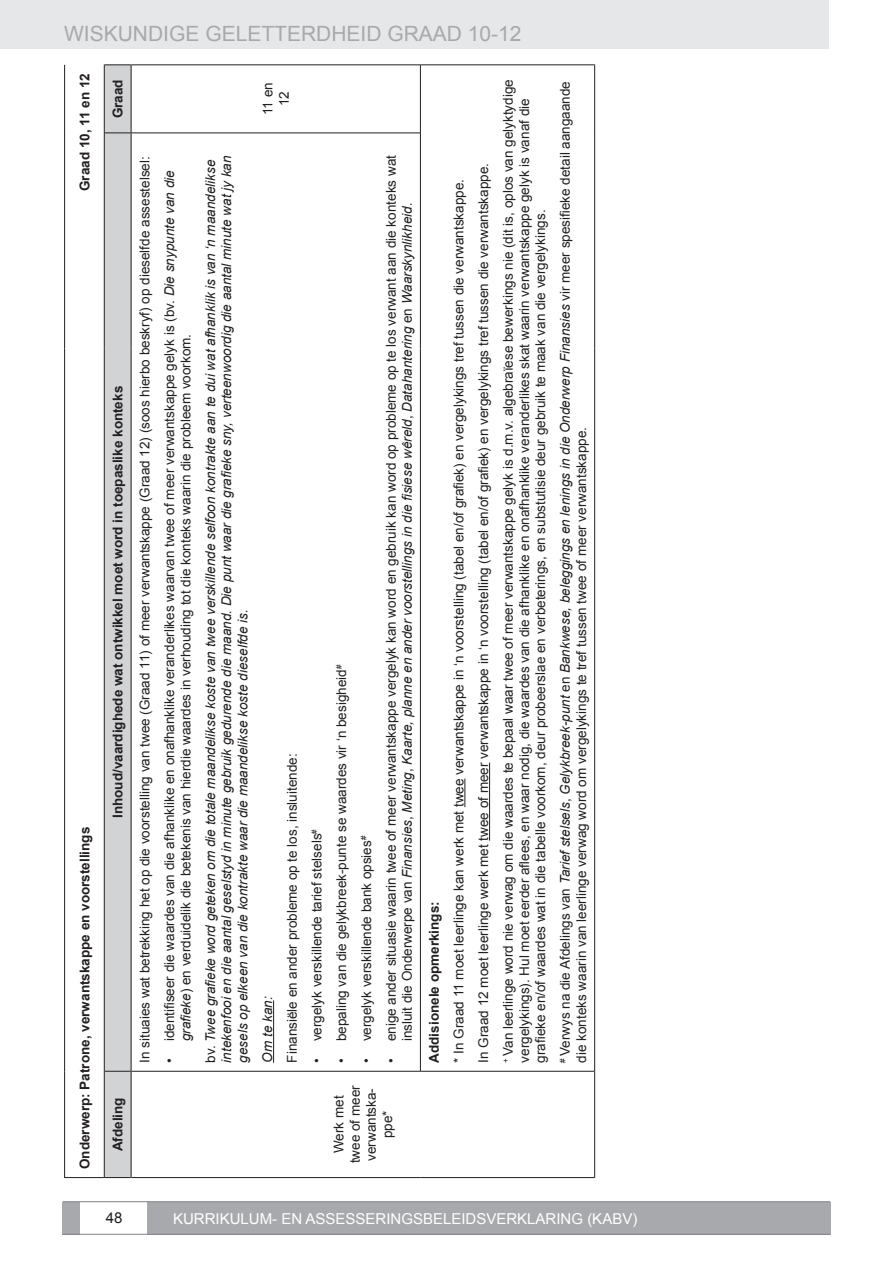
<style>
.page{position:relative;width:893px;height:1263px;background:#fff}
.page>*{position:absolute;margin:0;border:0;box-sizing:border-box;transform-origin:0 0}
.t1{font:21px "Arial";color:#a7a9ac}
.t2{font:15px "Arial";color:#fff}
.t3{font:15px "Arial";color:#231f20}
.t4{font:13.5px/16.2px "Arial";color:#231f20}
.t5{font:italic 13.5px/16.2px "Arial";color:#231f20}
.t6{font:700 13.5px "Arial";color:#231f20}
.s1{font-style:italic}
.s2{font-style:normal}
</style>
<div class="page">
<div style="left:0;top:0;width:829px;height:49px;background:#e6e7e8"></div>
<div style="left:63px;top:1202px;width:17px;height:32px;background:#a7a9ac"></div>
<div style="left:147px;top:1202px;width:683px;height:32px;background:#a7a9ac"></div>
<hr style="left:63px;top:1234px;width:767px;height:1px;background:#808285">
<hr style="left:63px;top:1201px;width:767px;height:1px;background:#808285">
<hr style="left:131px;top:1177px;width:289px;height:1px;background:#231f20">
<hr style="left:420px;top:1177px;width:174px;height:1px;background:#231f20">
<hr style="left:131px;top:1071px;width:289px;height:1px;background:#231f20">
<hr style="left:131px;top:132px;width:289px;height:1px;background:#231f20">
<hr style="left:131px;top:64px;width:289px;height:1px;background:#231f20">
<hr style="left:420px;top:349px;width:1px;height:722px;background:#231f20">
<hr style="left:421px;top:1071px;width:173px;height:1px;background:#231f20">
<hr style="left:420px;top:133px;width:1px;height:216px;background:#231f20">
<hr style="left:420px;top:64px;width:1px;height:69px;background:#231f20">
<hr style="left:421px;top:64px;width:173px;height:1px;background:#231f20">
<hr style="left:594px;top:1071px;width:1px;height:107px;background:#231f20">
<hr style="left:594px;top:349px;width:1px;height:722px;background:#231f20">
<hr style="left:594px;top:133px;width:1px;height:216px;background:#231f20">
<hr style="left:594px;top:64px;width:1px;height:69px;background:#231f20">
<hr style="left:64px;top:1071px;width:1px;height:107px;background:#231f20">
<hr style="left:65px;top:1177px;width:39px;height:1px;background:#231f20">
<hr style="left:64px;top:349px;width:1px;height:722px;background:#231f20">
<hr style="left:64px;top:133px;width:1px;height:216px;background:#231f20">
<hr style="left:64px;top:65px;width:1px;height:68px;background:#231f20">
<svg style="left:104px;top:64px;width:27px;height:1114px;background:#c9cacb"></svg>
<hr style="left:131px;top:1071px;width:1px;height:107px;background:#231f20">
<hr style="left:131px;top:349px;width:1px;height:722px;background:#231f20">
<hr style="left:131px;top:133px;width:1px;height:216px;background:#231f20">
<hr style="left:131px;top:64px;width:1px;height:69px;background:#231f20">
<hr style="left:273px;top:1000px;width:1px;height:63px;background:#231f20">
<svg style="left:464px;top:778px;width:1px;height:29px"></svg>
<hr style="left:489px;top:762px;width:1px;height:79px;background:#231f20">
<h1 class="t1" style="left:64px;top:21px;width:459px">WISKUNDIGE GELETTERDHEID GRAAD 10-12</h1>
<p class="t6" style="left:77px;top:191px;width:119px;rotate:-90deg">Graad 10, 11 en 12</p>
<p class="t6" style="left:77px;top:1169px;width:344px;rotate:-90deg">Onderwerp: Patrone, verwantskappe en voorstellings</p>
<p class="t6" style="left:110px;top:118px;width:41px;rotate:-90deg">Graad</p>
<p class="t4" style="left:260px;top:115px;width:34px;text-align:center;rotate:-90deg">11 en<br>12</p>
<p class="t6" style="left:110px;top:818px;width:434px;rotate:-90deg">Inhoud/vaardighede wat ontwikkel moet word in toepaslike konteks</p>
<p class="t4" style="left:137px;top:1063px;width:908px;rotate:-90deg">In situaies wat betrekking het op die voorstelling van twee (Graad 11) of meer verwantskappe (Graad 12) (soos hierbo beskryf) op dieselfde assestelsel:</p>
<p class="t4" style="left:161px;top:1041px;width:872px;text-indent:-21px;rotate:-90deg">• identifiseer die waardes van die afhanklike en onafhanklike veranderlikes waarvan twee of meer verwantskappe gelyk is (bv. <span class="s1">Die snypunte van die grafieke</span>) en verduidelik die betekenis van hierdie waardes in verhouding tot die konteks waarin die probleem voorkom.</p>
<p class="t5" style="left:202px;top:1063px;width:909px;rotate:-90deg"><span class="s2">bv.</span> Twee grafieke word geteken om die totale maandelikse koste van twee verskillende selfoon kontrakte aan te dui wat afhanklik is van ‘n maandelikse intekenfooi en die aantal geselstyd in minute gebruik gedurende die maand. Die punt waar die grafieke sny, verteenwoordig die aantal minute wat jy kan gesels op elkeen van die kontrakte waar die maandelikse koste dieselfde is.</p>
<p class="t5" style="left:259px;top:1063px;width:68px;rotate:-90deg">Om te kan:</p>
<p class="t6" style="left:110px;top:1151px;width:55px;rotate:-90deg">Afdeling</p>
<p class="t4" style="left:284px;top:1063px;width:311px;rotate:-90deg">Finansiële en ander probleme op te los, insluitende:</p>
<p class="t4" style="left:309px;top:1063px;width:235px;rotate:-90deg">• vergelyk verskillende tarief stelsels<sup>#</sup></p>
<p class="t4" style="left:333px;top:1063px;width:399px;rotate:-90deg">• bepaling van die gelykbreek-punte se waardes vir ‘n besigheid<sup>#</sup></p>
<p class="t4" style="left:358px;top:1063px;width:228px;rotate:-90deg">• vergelyk verskillende bank opsies<sup>#</sup></p>
<p class="t4" style="left:383px;top:1041px;width:888px;text-indent:-21px;rotate:-90deg">• enige ander situasie waarin twee of meer verwantskappe vergelyk kan word en gebruik kan word op probleme op te los verwant aan die konteks wat insluit die Onderwerpe van <span class="s1">Finansies</span>, <span class="s1">Meting</span>, <span class="s1">Kaarte, planne en ander voorstellings in die fisiese wêreld</span>, <span class="s1">Datahantering</span> en <span class="s1">Waarskynlikheid.</span></p>
<p class="t4" style="left:331px;top:1163px;width:80px;text-align:center;rotate:-90deg">Werk met twee of meer verwantska&shy;ppe*</p>
<p class="t6" style="left:426px;top:1063px;width:163px;rotate:-90deg">Addisionele opmerkings:</p>
<p class="t4" style="left:446px;top:1063px;width:985px;line-height:24.8px;rotate:-90deg">* In Graad 11 moet leerlinge kan werk met twee verwantskappe in ‘n voorstelling (tabel en/of grafiek) en vergelykings tref tussen die verwantskappe.<br>In Graad 12 moet leerlinge werk met twee of meer verwantskappe in ‘n voorstelling (tabel en/of grafiek) en vergelykings tref tussen die verwantskappe.<br><sup>+</sup> Van leerlinge word nie verwag om die waardes te bepaal waar twee of meer verwantskappe gelyk is d.m.v. algebraïese bewerkings nie (dit is, oplos van gelyktydige</p>
<p class="t4" style="left:516px;top:1063px;width:966px;rotate:-90deg">vergelykings). Hul moet eerder aflees, en waar nodig, die waardes van die afhanklike en onafhanklike veranderlikes skat waarin verwantskappe gelyk is vanaf die grafieke en/of waardes wat in die tabelle voorkom, deur probeerslae en verbeterings, en substutisie deur gebruik te maak van die vergelykings.</p>
<p class="t4" style="left:557px;top:1063px;width:983px;rotate:-90deg"><sup>#</sup> Verwys na die Afdelings van <span class="s1">Tarief stelsels</span>, <span class="s1">Gelykbreek-punt</span> en <span class="s1">Bankwese, beleggings en lenings in die Onderwerp Finansies</span> vir meer spesifieke detail aangaande die konteks waarin van leerlinge verwag word om vergelykings te tref tussen twee of meer verwantskappe.</p>
<p class="t3" style="left:106px;top:1209px;width:18px">48</p>
<p class="t2" style="left:173px;top:1210px;width:466px">KURRIKULUM- EN ASSESSERINGSBELEIDSVERKLARING (KABV)</p>
</div>
